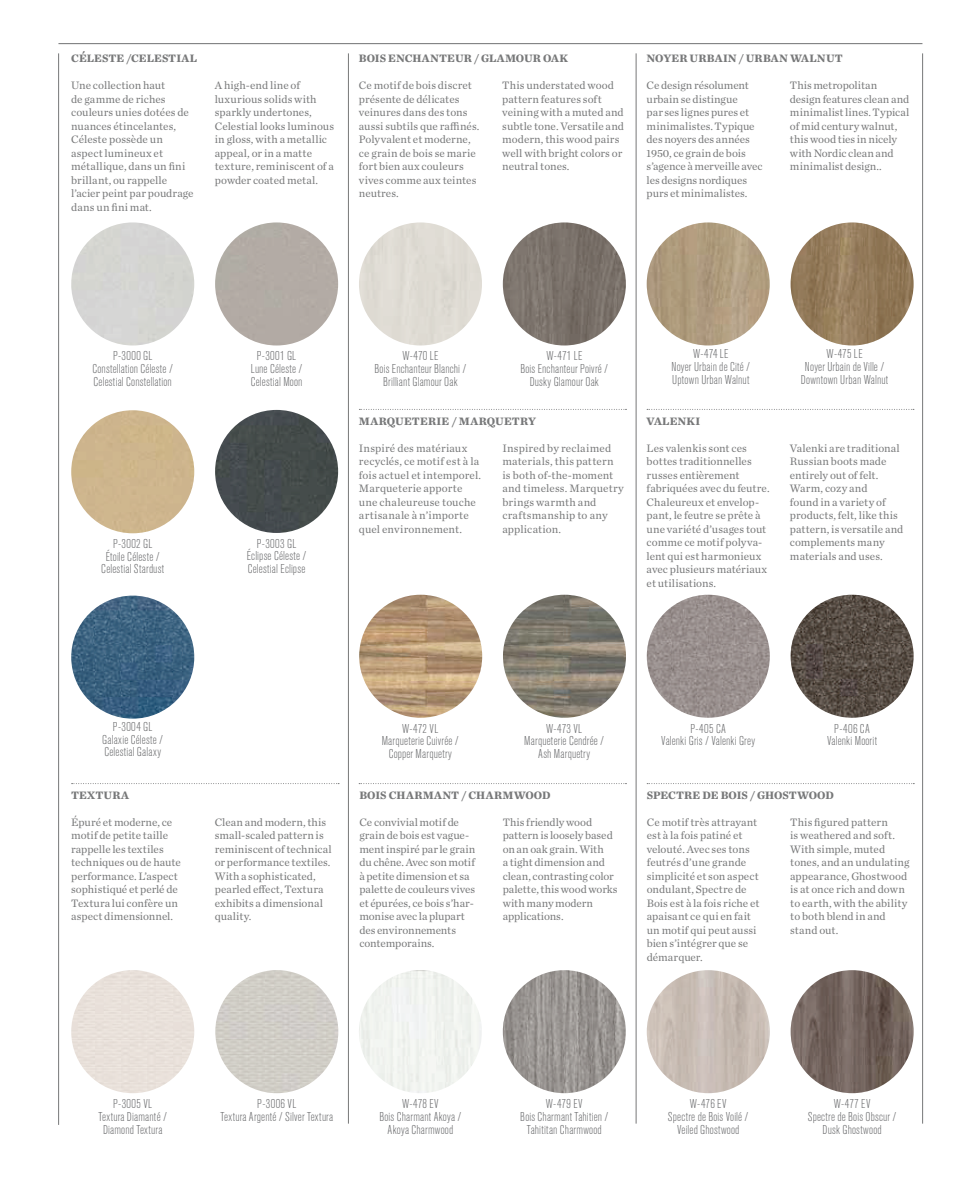
<style>
.page{position:relative;width:972px;height:1188px;background:#fff}
.page>*{position:absolute;margin:0;border:0;box-sizing:border-box;transform-origin:0 0}
.t1{font:300 condensed 12.75px/12.8px "Akzidenz Grotesk BQ";letter-spacing:.02em;color:#6b6c6e;text-align:center}
.t2{font:11.25px/13.5px "Chronicle Text G1";letter-spacing:.005em;color:#777879}
.t3{font:700 11.25px "Chronicle Text G1";letter-spacing:.005em;color:#777879}
</style>
<div class="page">
<hr style="left:348px;top:53px;width:1px;height:1071px;background:#777879">
<hr style="left:636px;top:53px;width:1px;height:1071px;background:#777879">
<hr style="left:922px;top:53px;width:1px;height:1071px;background:#777879">
<svg style="left:359px;top:783px;width:267px;height:1px"></svg>
<svg style="left:647px;top:783px;width:267px;height:1px"></svg>
<svg style="left:359px;top:409px;width:268px;height:1px"></svg>
<svg style="left:647px;top:409px;width:267px;height:1px"></svg>
<svg style="left:72px;top:783px;width:267px;height:1px"></svg>
<hr style="left:58px;top:53px;width:1px;height:1072px;background:#777879">
<img style="left:503px;top:970px;width:123px;height:123px;border-radius:61px">
<div style="left:71px;top:222px;width:123px;height:124px;background:#d4d5d3;border-radius:62px"></div>
<div style="left:215px;top:222px;width:123px;height:124px;background:#b2aba5;border-radius:62px"></div>
<div style="left:71px;top:410px;width:123px;height:123px;background:#ceb58d;border-radius:62px"></div>
<div style="left:215px;top:410px;width:123px;height:123px;background:#454c4c;border-radius:62px"></div>
<img style="left:71px;top:596px;width:123px;height:123px;border-radius:62px">
<img style="left:647px;top:970px;width:123px;height:123px;border-radius:62px">
<img style="left:791px;top:970px;width:123px;height:123px;border-radius:62px">
<div style="left:359px;top:222px;width:123px;height:124px;background:#dfdcd4;border-radius:62px"></div>
<img style="left:503px;top:222px;width:123px;height:124px;border-radius:62px">
<img style="left:503px;top:595px;width:123px;height:123px;border-radius:61px">
<img style="left:359px;top:595px;width:123px;height:123px;border-radius:61px">
<div style="left:71px;top:970px;width:123px;height:123px;background:#e9e1da;border-radius:61px"></div>
<img style="left:215px;top:970px;width:123px;height:123px;border-radius:61px">
<img style="left:647px;top:595px;width:123px;height:123px;border-radius:62px">
<img style="left:791px;top:595px;width:123px;height:123px;border-radius:62px">
<img style="left:647px;top:222px;width:123px;height:124px;border-radius:62px">
<img style="left:791px;top:222px;width:123px;height:124px;border-radius:62px">
<hr style="left:58px;top:43px;width:864px;height:1px;background:#777879">
<p class="t3" style="left:71px;top:50px;width:127px">CÉLESTE /CELESTIAL</p>
<p class="t2" style="left:71px;top:78px;width:124px">une collection haut<br>de gamme de riches couleurs unies dotées de nuances étincelantes, céleste possède un aspect lumineux et métallique, dans un fini brillant, ou rappelle l’acier peint par poudrage dans un fini mat.</p>
<p class="t2" style="left:215px;top:78px;width:121px">a high-end line of luxurious solids with sparkly undertones, celestial looks luminous in gloss, with a metallic appeal, or in a matte texture, reminiscent of a powder coated metal.</p>
<p class="t3" style="left:359px;top:50px;width:211px">BOIS ENCHANTEUR / GLAMOUR OAK</p>
<p class="t2" style="left:359px;top:78px;width:122px">ce motif de bois discret présente de délicates veinures dans des tons aussi subtils que raffinés.<br>Polyvalent et moderne, ce grain de bois se marie fort bien aux couleurs vives comme aux teintes neutres.</p>
<p class="t2" style="left:502px;top:78px;width:123px">this understated wood pattern features soft veining with a muted and subtle tone. Versatile and modern, this wood pairs well with bright colors or neutral tones.</p>
<p class="t3" style="left:647px;top:50px;width:198px">NOYER URBAIN / URBAN WALNUT</p>
<p class="t2" style="left:647px;top:78px;width:118px">ce design résolument urbain se distingue<br>par ses lignes pures et minimalistes. typique des noyers des années<br>1950, ce grain de bois s’agence à merveille avec les designs nordiques purs et minimalistes.</p>
<p class="t2" style="left:790px;top:78px;width:121px">this metropolitan design features clean and minimalist lines. typical of mid century walnut, this wood ties in nicely with nordic clean and minimalist design..</p>
<p class="t1" style="left:92px;top:350px;width:82px">P-3000 GL<br>Constellation Céleste /<br>Celestial Constellation</p>
<p class="t1" style="left:251px;top:350px;width:53px">P-3001 GL<br>Lune Céleste /<br>Celestial Moon</p>
<p class="t1" style="left:101px;top:538px;width:64px">P-3002 GL<br>Étoile Céleste /<br>Celestial Stardust</p>
<p class="t1" style="left:247px;top:537px;width:61px">P-3003 GL<br>Éclipse Céleste /<br>Celestial Eclipse</p>
<p class="t1" style="left:375px;top:350px;width:93px">W-470 LE<br>Bois Enchanteur Blanchi /<br>Brilliant Glamour Oak</p>
<p class="t1" style="left:520px;top:350px;width:89px">W-471 LE<br>Bois Enchanteur Poivré /<br>Dusky Glamour Oak</p>
<p class="t3" style="left:359px;top:412px;width:179px">MARQUETERIE / MARQUETRY</p>
<p class="t2" style="left:359px;top:441px;width:124px">Inspiré des matériaux recyclés, ce motif est à la fois actuel et intemporel.<br>Marqueterie apporte une chaleureuse touche artisanale à n’importe quel environnement.</p>
<p class="t2" style="left:502px;top:441px;width:123px">Inspired by reclaimed materials, this pattern is both of-the-moment and timeless. Marquetry brings warmth and craftsmanship to any application.</p>
<p class="t1" style="left:671px;top:348px;width:80px">W-474 LE<br>Noyer Urbain de Cité /<br>Uptown Urban Walnut</p>
<p class="t1" style="left:801px;top:348px;width:89px">W-475 LE<br>Noyer Urbain de Ville /<br>Downtown Urban Walnut</p>
<p class="t3" style="left:647px;top:412px;width:55px">VALENKI</p>
<p class="t2" style="left:647px;top:441px;width:124px">Les valenkis sont ces bottes traditionnelles russes entièrement fabriquées avec du feutre. chaleureux et envelop&shy;pant, le feutre se prête à une variété d’usages tout comme ce motif polyva&shy;lent qui est harmonieux avec plusieurs matériaux et utilisations.</p>
<p class="t2" style="left:790px;top:441px;width:115px">Valenki are traditional russian boots made entirely out of felt.<br>Warm, cozy and<br>found in a variety of products, felt, like this pattern, is versatile and complements many materials and uses.</p>
<p class="t1" style="left:102px;top:720px;width:62px">P-3004 GL<br>Galaxie Céleste /<br>Celestial Galaxy</p>
<p class="t3" style="left:71px;top:786px;width:59px">TEXTURA</p>
<p class="t2" style="left:71px;top:815px;width:111px">Épuré et moderne, ce motif de petite taille rappelle les textiles techniques ou de haute performance. L’aspect sophistiqué et perlé de textura lui confère un aspect dimensionnel.</p>
<p class="t2" style="left:215px;top:815px;width:118px">clean and modern, this small-scaled pattern is reminiscent of technical or performance textiles.<br>With a sophisticated, pearled effect, textura exhibits a dimensional quality.</p>
<p class="t1" style="left:382px;top:722px;width:79px">W-472 VL<br>Marqueterie Cuivrée /<br>Copper Marquetry</p>
<p class="t1" style="left:524px;top:722px;width:81px">W-473 VL<br>Marqueterie Cendrée /<br>Ash Marquetry</p>
<p class="t3" style="left:359px;top:786px;width:193px">BOIS CHARMANT / CHARMWOOD</p>
<p class="t2" style="left:359px;top:815px;width:117px">ce convivial motif de grain de bois est vague&shy;ment inspiré par le grain du chêne. avec son motif à petite dimension et sa palette de couleurs vives et épurées, ce bois s’har&shy;monise avec la plupart des environnements contemporains.</p>
<p class="t2" style="left:503px;top:815px;width:116px">this friendly wood pattern is loosely based on an oak grain. With<br>a tight dimension and clean, contrasting color palette, this wood works with many modern applications.</p>
<p class="t1" style="left:661px;top:722px;width:95px">P-405 CA<br>Valenki Gris / Valenki Grey</p>
<p class="t1" style="left:827px;top:722px;width:51px">P-406 CA<br>Valenki Moorit</p>
<p class="t3" style="left:647px;top:786px;width:189px">SPECTRE DE BOIS / GHOSTWOOD</p>
<p class="t2" style="left:647px;top:815px;width:114px">ce motif très attrayant est à la fois patiné et velouté. avec ses tons feutrés d’une grande simplicité et son aspect ondulant, spectre de<br>Bois est à la fois riche et apaisant ce qui en fait un motif qui peut aussi bien s’intégrer que se démarquer.</p>
<p class="t2" style="left:790px;top:815px;width:121px">this figured pattern<br>is weathered and soft.<br>With simple, muted tones, and an undulating appearance, Ghostwood is at once rich and down to earth, with the ability to both blend in and stand out.</p>
<p class="t1" style="left:98px;top:1098px;width:70px">P-3005 VL<br>Textura Diamanté /<br>Diamond Textura</p>
<p class="t1" style="left:220px;top:1098px;width:114px">P-3006 VL<br>Textura Argenté / Silver Textura</p>
<p class="t1" style="left:379px;top:1098px;width:84px">W-478 EV<br>Bois Charmant Akoya /<br>Akoya Charmwood</p>
<p class="t1" style="left:520px;top:1098px;width:90px">W-479 EV<br>Bois Charmant Tahitien /<br>Tahititan Charmwood</p>
<p class="t1" style="left:668px;top:1098px;width:82px">W-476 EV<br>Spectre de Bois Voilé /<br>Veiled Ghostwood</p>
<p class="t1" style="left:808px;top:1098px;width:90px">W-477 EV<br>Spectre de Bois Obscur /<br>Dusk Ghostwood</p>
</div>
